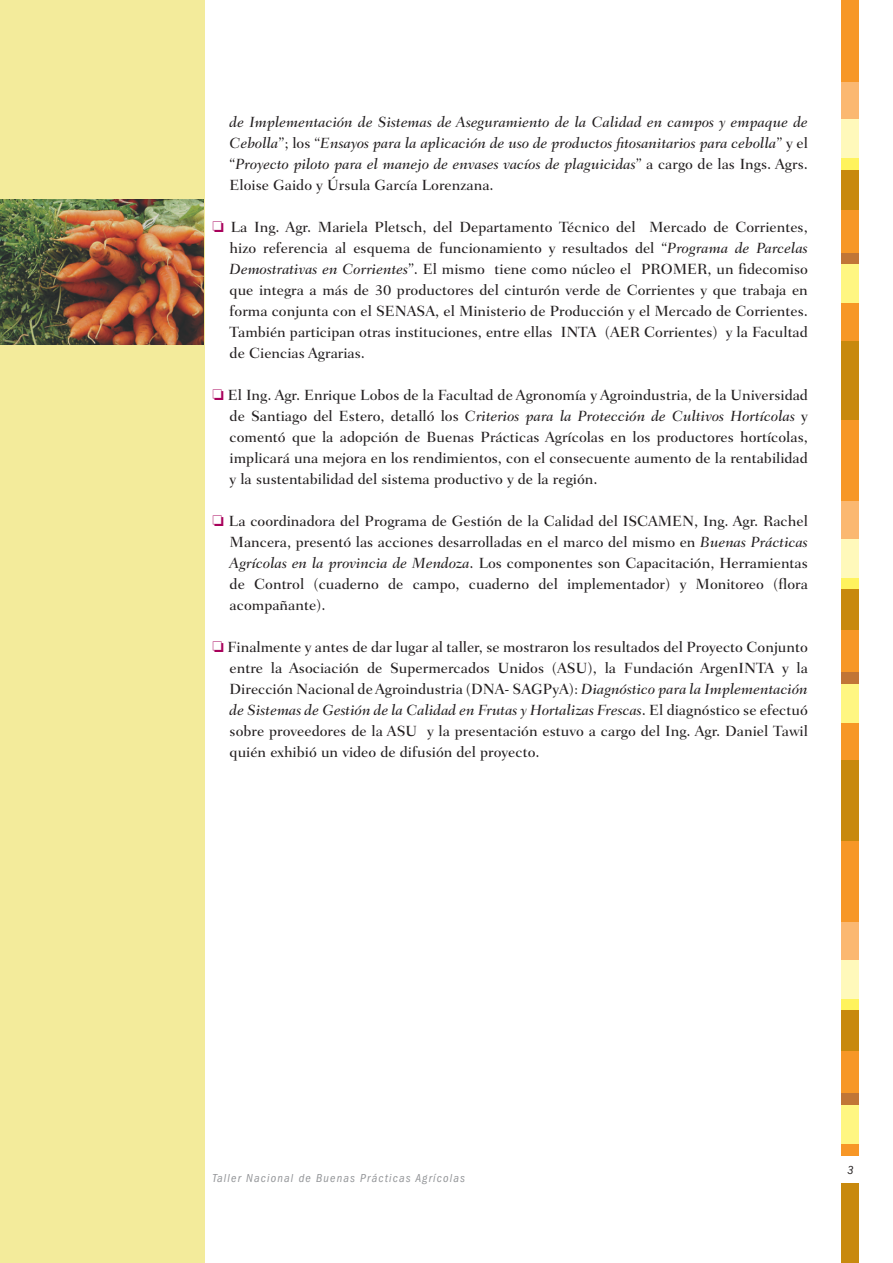
<style>
.page{position:relative;width:893px;height:1263px;background:#fff}
.page>*{position:absolute;margin:0;border:0;box-sizing:border-box;transform-origin:0 0}
.t1{font:500 15px/21px "Fairfield LT Std";color:#231f20;text-align:justify}
.t2{font:italic 500 15px/21px "Fairfield LT Std";color:#231f20;text-align:justify}
.t3{font:italic condensed 12px "ITC Franklin Gothic Std";letter-spacing:.1em;color:#939598}
.t4{font:italic condensed 12px "ITC Franklin Gothic Std";color:#231f20}
.s1{font-style:normal}
.s2{color:#a8015b}
.s3{font-style:italic}
</style>
<div class="page">
<div style="left:0;top:0;width:204px;height:1263px;background:#f3eb9b"></div>
<div style="left:842px;top:0;width:17px;height:82px;background:#f79727"></div>
<div style="left:842px;top:340px;width:17px;height:82px;background:#c8890e"></div>
<div style="left:842px;top:169px;width:17px;height:43px;background:#c8890e"></div>
<div style="left:842px;top:210px;width:17px;height:44px;background:#f79727"></div>
<div style="left:842px;top:158px;width:17px;height:11px;background:#fff35d"></div>
<div style="left:842px;top:253px;width:17px;height:11px;background:#c17536"></div>
<div style="left:842px;top:82px;width:17px;height:38px;background:#fbb871"></div>
<div style="left:842px;top:302px;width:17px;height:38px;background:#f79727"></div>
<div style="left:842px;top:120px;width:17px;height:38px;background:#fff9bb"></div>
<div style="left:842px;top:264px;width:17px;height:39px;background:#fff682"></div>
<div style="left:842px;top:420px;width:17px;height:82px;background:#f79727"></div>
<div style="left:842px;top:759px;width:17px;height:83px;background:#c8890e"></div>
<div style="left:842px;top:588px;width:17px;height:43px;background:#c8890e"></div>
<div style="left:842px;top:630px;width:17px;height:43px;background:#f79727"></div>
<div style="left:842px;top:577px;width:17px;height:12px;background:#fff35d"></div>
<div style="left:842px;top:673px;width:17px;height:11px;background:#c17536"></div>
<div style="left:842px;top:502px;width:17px;height:38px;background:#fbb871"></div>
<div style="left:842px;top:722px;width:17px;height:38px;background:#f79727"></div>
<div style="left:842px;top:539px;width:17px;height:39px;background:#fff9bb"></div>
<div style="left:842px;top:684px;width:17px;height:38px;background:#fff682"></div>
<div style="left:842px;top:841px;width:17px;height:82px;background:#f79727"></div>
<div style="left:842px;top:1180px;width:17px;height:83px;background:#c8890e"></div>
<div style="left:842px;top:1009px;width:17px;height:43px;background:#c8890e"></div>
<div style="left:842px;top:1051px;width:17px;height:43px;background:#f79727"></div>
<div style="left:842px;top:998px;width:17px;height:12px;background:#fff35d"></div>
<div style="left:842px;top:1094px;width:17px;height:11px;background:#c17536"></div>
<div style="left:842px;top:923px;width:17px;height:38px;background:#fbb871"></div>
<div style="left:842px;top:1143px;width:17px;height:38px;background:#f79727"></div>
<div style="left:842px;top:960px;width:17px;height:39px;background:#fff9bb"></div>
<div style="left:842px;top:1105px;width:17px;height:38px;background:#fff682"></div>
<div style="left:808px;top:1157px;width:85px;height:26px;background:#fff"></div>
<img style="left:0;top:200px;width:204px;height:144px">
<p class="t2" style="left:230px;top:111px;width:580px">de Implementación de Sistemas de Aseguramiento de la Calidad en campos y empaque de Cebolla<span class="s1">”; los “</span>Ensayos para la aplicación de uso de productos fitosanitarios para cebolla<span class="s1">” y el “</span>Proyecto piloto para el manejo de envases vacíos de plaguicidas<span class="s1">” a cargo de las Ings. Agrs.<br>Eloise Gaido y Úrsula García Lorenzana.</span></p>
<p class="t1" style="left:230px;top:216px;width:580px;text-indent:-17px"><span class="s2">□</span> La Ing. Agr. Mariela Pletsch, del Departamento Técnico del Mercado de Corrientes, hizo referencia al esquema de funcionamiento y resultados del “<span class="s3">Programa de Parcelas Demostrativas en Corrientes</span>”. El mismo tiene como núcleo el PROMER, un fidecomiso que integra a más de 30 productores del cinturón verde de Corrientes y que trabaja en forma conjunta con el SENASA, el Ministerio de Producción y el Mercado de Corrientes.<br>También participan otras instituciones, entre ellas INTA (AER Corrientes) y la Facultad de Ciencias Agrarias.</p>
<p class="t1" style="left:230px;top:384px;width:580px;text-indent:-17px"><span class="s2">□</span> El Ing. Agr. Enrique Lobos de la Facultad de Agronomía y Agroindustria, de la Universidad de Santiago del Estero, detalló los <span class="s3">Criterios para la Protección de Cultivos Hortícolas</span> y comentó que la adopción de Buenas Prácticas Agrícolas en los productores hortícolas, implicará una mejora en los rendimientos, con el consecuente aumento de la rentabilidad y la sustentabilidad del sistema productivo y de la región.</p>
<p class="t1" style="left:230px;top:510px;width:580px;text-indent:-17px"><span class="s2">□</span> La coordinadora del Programa de Gestión de la Calidad del ISCAMEN, Ing. Agr. Rachel Mancera, presentó las acciones desarrolladas en el marco del mismo en <span class="s3">Buenas Prácticas Agrícolas en la provincia de Mendoza</span>. Los componentes son Capacitación, Herramientas de Control (cuaderno de campo, cuaderno del implementador) y Monitoreo (flora acompañante).</p>
<p class="t1" style="left:230px;top:636px;width:580px;text-indent:-17px"><span class="s2">□</span> Finalmente y antes de dar lugar al taller, se mostraron los resultados del Proyecto Conjunto entre la Asociación de Supermercados Unidos (ASU), la Fundación ArgenINTA y la Dirección Nacional de Agroindustria (DNA- SAGPyA): <span class="s3">Diagnóstico para la Implementación de Sistemas de Gestión de la Calidad en Frutas y Hortalizas Frescas</span>. El diagnóstico se efectuó sobre proveedores de la ASU y la presentación estuvo a cargo del Ing. Agr. Daniel Tawil quién exhibió un video de difusión del proyecto.</p>
<p class="t3" style="left:213px;top:1171px;width:254px">Taller Nacional de Buenas Prácticas Agrícolas</p>
<p class="t4" style="left:847px;top:1163px;width:8px">3</p>
</div>
